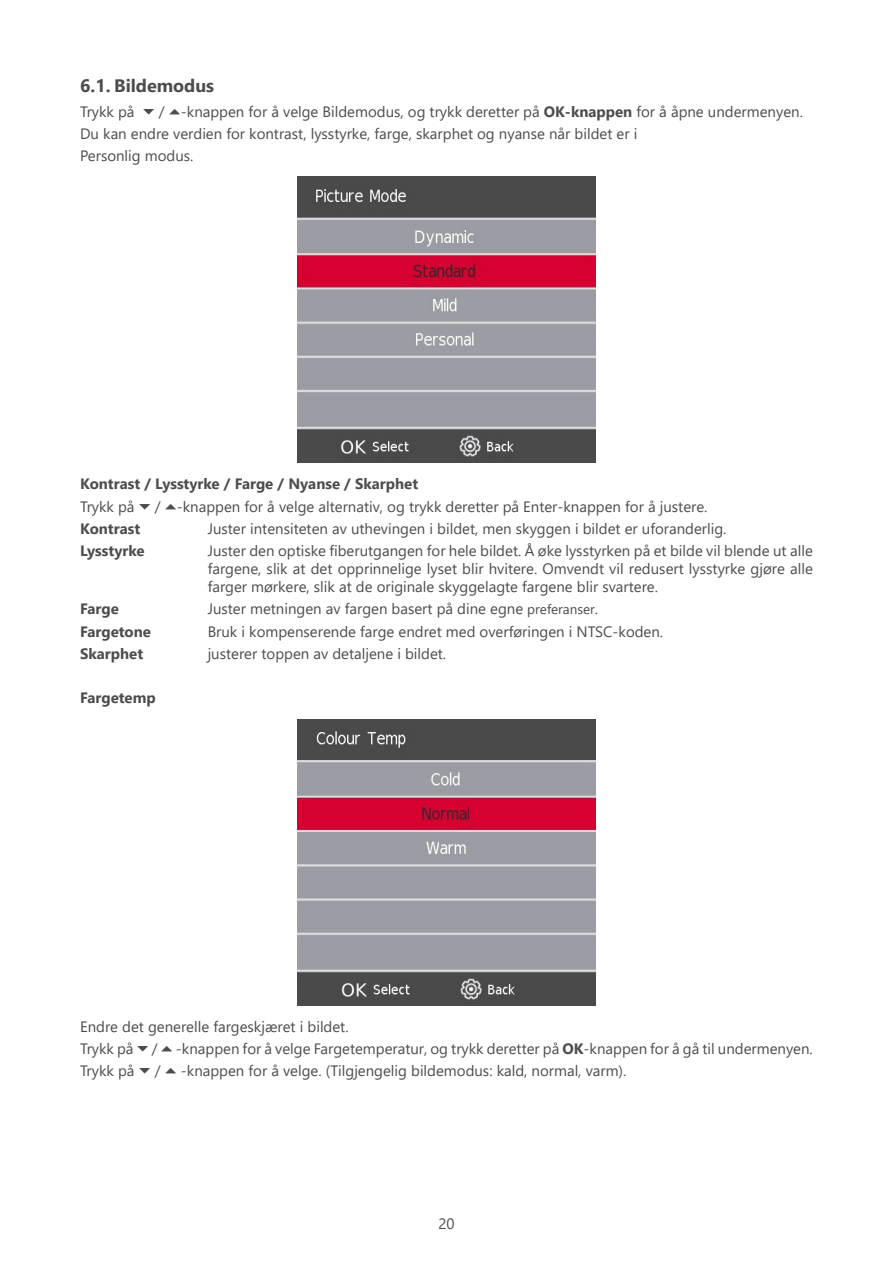
<style>
.page{position:relative;width:893px;height:1263px;background:#fff}
.page>*{position:absolute;margin:0;border:0;box-sizing:border-box;transform-origin:0 0}
.t1{font:700 18px "Segoe UI";color:#4b4c4d}
.t2{font:15px/22.2px "Segoe UI";color:#4b4c4d}
.t3{font:700 15px "Segoe UI";color:#4b4c4d}
.s1{font-family:"Guifxv 2 Transports"}
.s2{font-weight:700}
.s3{font-size:13.5px}
</style>
<div class="page">
<img style="left:298px;top:177px;width:297px;height:286px">
<img style="left:298px;top:719px;width:297px;height:286px">
<p class="t1" style="left:80px;top:69px;width:136px">6.1. Bildemodus</p>
<p class="t2" style="left:80px;top:99px;width:724px">Trykk på <span class="s1">s</span> / <span class="s1">w</span>-knappen for å velge Bildemodus, og trykk deretter på <span class="s2">OK-knappen</span> for å åpne undermenyen.<br>Du kan endre verdien for kontrast, lysstyrke, farge, skarphet og nyanse når bildet er i<br>Personlig modus.</p>
<p class="t2" style="left:80px;top:472px;width:629px"><span class="s2">Kontrast / Lysstyrke / Farge / Nyanse / Skarphet<br></span>Trykk på <span class="s1">s</span> / <span class="s1">w</span>-knappen for å velge alternativ, og trykk deretter på Enter-knappen for å justere.<br><span class="s2">Kontrast</span></p>
<p class="t2" style="left:208px;top:516px;width:520px">Juster intensiteten av uthevingen i bildet, men skyggen i bildet er uforanderlig.</p>
<p class="t3" style="left:80px;top:537px;width:66px">Lysstyrke</p>
<p class="t2" style="left:208px;top:540px;width:607px;line-height:18px;text-align:justify">Juster den optiske fiberutgangen for hele bildet. Å øke lysstyrken på et bilde vil blende ut alle fargene, slik at det opprinnelige lyset blir hvitere. Omvendt vil redusert lysstyrke gjøre alle farger mørkere, slik at de originale skyggelagte fargene blir svartere.</p>
<p class="t3" style="left:80px;top:595px;width:40px">Farge</p>
<p class="t2" style="left:208px;top:597px;width:392px">Juster metningen av fargen basert på dine egne <span class="s3">preferanser</span>.</p>
<p class="t3" style="left:80px;top:617px;width:72px">Fargetone</p>
<p class="t2" style="left:208px;top:619px;width:457px">Bruk i kompenserende farge endret med overføringen i NTSC-koden.</p>
<p class="t3" style="left:80px;top:639px;width:65px">Skarphet</p>
<p class="t2" style="left:208px;top:641px;width:240px">justerer toppen av detaljene i bildet.</p>
<p class="t3" style="left:80px;top:684px;width:77px">Fargetemp</p>
<p class="t2" style="left:80px;top:1014px;width:734px">Endre det generelle fargeskjæret i bildet.<br>Trykk på <span class="s1">s</span> / <span class="s1">w</span> -knappen for å velge Fargetemperatur, og trykk deretter på <span class="s2">OK</span>-knappen for å gå til undermenyen.<br>Trykk på <span class="s1">s</span> / <span class="s1">w</span> -knappen for å velge. (Tilgjengelig bildemodus: kald, normal, varm).</p>
<p class="t2" style="left:438px;top:1211px;width:18px">20</p>
</div>
